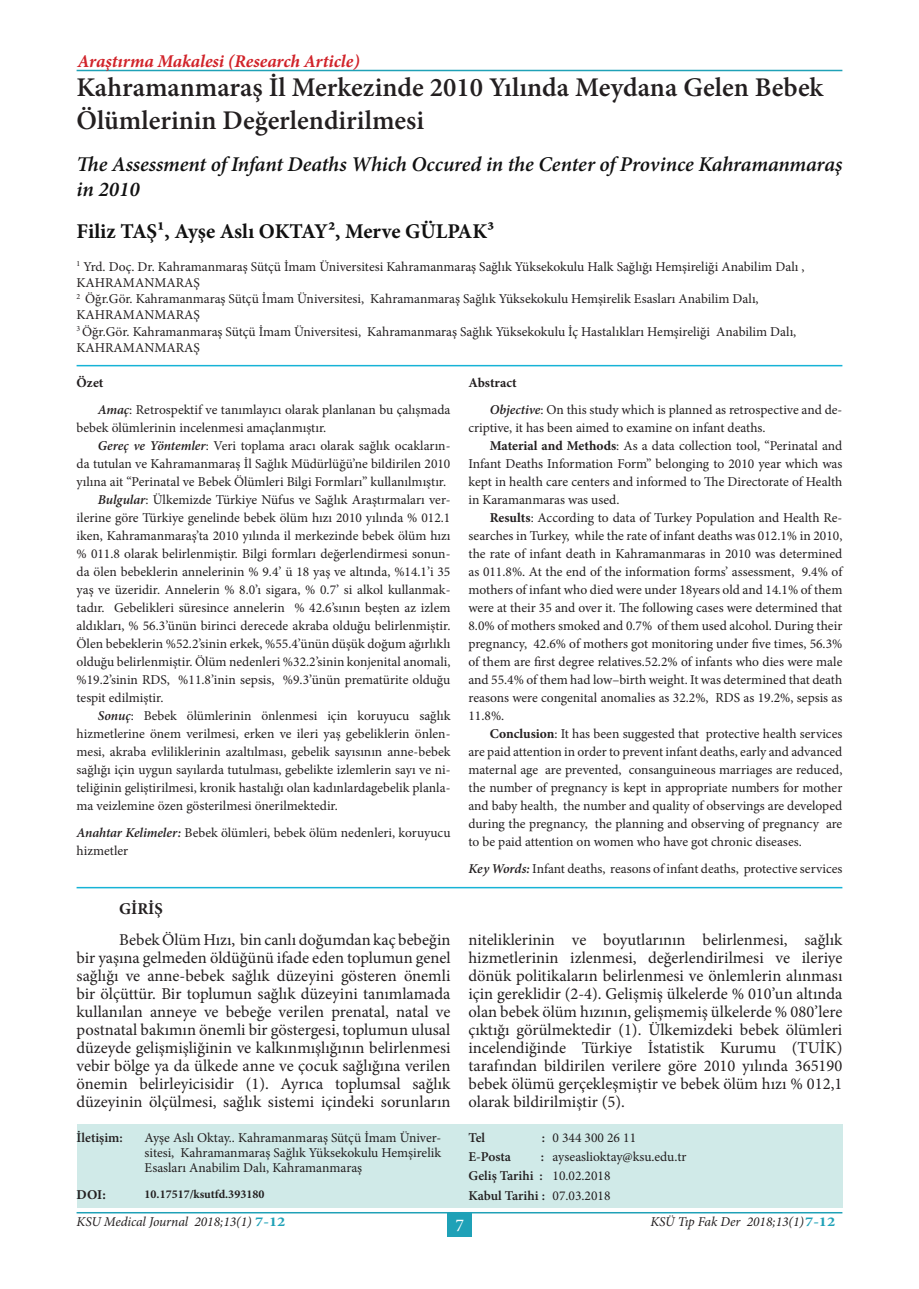
<style>
.page{position:relative;width:919px;height:1289px;background:#fff}
.page>*{position:absolute;margin:0;border:0;box-sizing:border-box;transform-origin:0 0}
.t1{font:600 27px/32.4px "Minion Pro";color:#231f20}
.t2{font:italic 600 21px/25.2px "Minion Pro";letter-spacing:-.005em;color:#111}
.t3{font:700 21px "Minion Pro";color:#111}
.t4{font:italic 700 18px "Minion Pro";letter-spacing:-.005em;color:#d1232a}
.t5{font:18px "Minion Pro";color:#fff}
.t6{font:16.5px/18px "Minion Pro";color:#231f20;text-align:justify}
.t7{font:700 16.5px "Minion Pro";color:#231f20}
.t8{font:13.5px/18px "Minion Pro";color:#231f20;text-align:justify}
.t9{font:italic 13.5px "Minion Pro";letter-spacing:-.005em;color:#231f20}
.t10{font:600 13.5px "Minion Pro";color:#231f20}
.t11{font:700 13.5px "Minion Pro";color:#231f20}
.t12{font:700 12px "Minion Pro";color:#231f20}
.s1{font-weight:600;font-style:italic}
.s2{font-weight:700}
.s3{font-weight:700;font-style:normal;color:#1fa1b7}
</style>
<div class="page">
<div style="left:447px;top:1213px;width:25px;height:23px;background:#1fa1b7"></div>
<hr style="left:77px;top:1211px;width:765px;height:2px;background:#1fa1b7">
<hr style="left:77px;top:70px;width:765px;height:1px;background:#1fa1b7">
<hr style="left:77px;top:365px;width:765px;height:1px;background:#16b3d6">
<hr style="left:77px;top:886px;width:765px;height:2px;background:#16b3d6">
<div style="left:77px;top:1124px;width:765px;height:84px;background:#d0eae8"></div>
<p class="t4" style="left:78px;top:48px;width:283px">Araştırma Makalesi (Research Article)</p>
<p class="t1" style="left:77px;top:71px;width:748px">Kahramanmaraş İl Merkezinde 2010 Yılında Meydana Gelen Bebek<br>Ölümlerinin Değerlendirilmesi</p>
<p class="t2" style="left:77px;top:151px;width:767px">The Assessment of Infant Deaths Which Occured in the Center of Province Kahramanmaraş in 2010</p>
<p class="t3" style="left:77px;top:217px;width:419px">Filiz TAŞ1, Ayşe Aslı OKTAY2, Merve GÜLPAK3</p>
<p class="t8" style="left:77px;top:258px;width:729px;line-height:16.2px"><sup>1</sup> Yrd. Doç. Dr. Kahramanmaraş Sütçü İmam Üniversitesi Kahramanmaraş Sağlık Yüksekokulu Halk Sağlığı Hemşireliği Anabilim Dalı ,<br>KAHRAMANMARAŞ</p>
<p class="t8" style="left:77px;top:291px;width:683px;line-height:16.2px"><sup>2</sup> Öğr.Gör. Kahramanmaraş Sütçü İmam Üniversitesi, Kahramanmaraş Sağlık Yüksekokulu Hemşirelik Esasları Anabilim Dalı,<br>KAHRAMANMARAŞ</p>
<p class="t8" style="left:77px;top:323px;width:721px;line-height:16.2px"><sup>3</sup> Öğr.Gör. Kahramanmaraş Sütçü İmam Üniversitesi, Kahramanmaraş Sağlık Yüksekokulu İç Hastalıkları Hemşireliği Anabilim Dalı,<br>KAHRAMANMARAŞ</p>
<p class="t11" style="left:77px;top:373px;width:28px">Özet</p>
<p class="t8" style="left:77px;top:400px;width:375px;text-indent:21px"><span class="s1">Amaç</span>: Retrospektif ve tanımlayıcı olarak planlanan bu çalışmada bebek ölümlerinin incelenmesi amaçlanmıştır.</p>
<p class="t8" style="left:77px;top:436px;width:375px;text-indent:21px"><span class="s1">Gereç ve Yöntemler</span>: Veri toplama aracı olarak sağlık ocakların&shy;da tutulan ve Kahramanmaraş İl Sağlık Müdürlüğü’ne bildirilen 2010 yılına ait “Perinatal ve Bebek Ölümleri Bilgi Formları” kullanılmıştır.</p>
<p class="t8" style="left:77px;top:490px;width:375px;text-indent:21px"><span class="s1">Bulgular</span>: Ülkemizde Türkiye Nüfus ve Sağlık Araştırmaları ver&shy;ilerine göre Türkiye genelinde bebek ölüm hızı 2010 yılında % 012.1 iken, Kahramanmaraş’ta 2010 yılında il merkezinde bebek ölüm hızı % 011.8 olarak belirlenmiştir. Bilgi formları değerlendirmesi sonun&shy;da ölen bebeklerin annelerinin % 9.4’ ü 18 yaş ve altında, %14.1’i 35 yaş ve üzeridir. Annelerin % 8.0’ı sigara, % 0.7’ si alkol kullanmak&shy;tadır. Gebelikleri süresince annelerin % 42.6’sının beşten az izlem aldıkları, % 56.3’ünün birinci derecede akraba olduğu belirlenmiştir.<br>Ölen bebeklerin %52.2’sinin erkek, %55.4’ünün düşük doğum ağırlıklı olduğu belirlenmiştir. Ölüm nedenleri %32.2’sinin konjenital anomali, %19.2’sinin RDS, %11.8’inin sepsis, %9.3’ünün prematürite olduğu tespit edilmiştir.</p>
<p class="t8" style="left:77px;top:706px;width:375px;text-indent:21px"><span class="s1">Sonuç</span>: Bebek ölümlerinin önlenmesi için koruyucu sağlık hizmetlerine önem verilmesi, erken ve ileri yaş gebeliklerin önlen&shy;mesi, akraba evliliklerinin azaltılması, gebelik sayısının anne-bebek sağlığı için uygun sayılarda tutulması, gebelikte izlemlerin sayı ve ni&shy;teliğinin geliştirilmesi, kronik hastalığı olan kadınlardagebelik planla&shy;ma veizlemine özen gösterilmesi önerilmektedir.</p>
<p class="t8" style="left:77px;top:823px;width:375px"><span class="s1">Anahtar Kelimeler:</span> Bebek ölümleri, bebek ölüm nedenleri, koruyucu hizmetler</p>
<p class="t11" style="left:468px;top:373px;width:50px">Abstract</p>
<p class="t8" style="left:468px;top:400px;width:375px;text-indent:21px"><span class="s1">Objective</span>: On this study which is planned as retrospective and de&shy;criptive, it has been aimed to examine on infant deaths.</p>
<p class="t8" style="left:468px;top:436px;width:375px;text-indent:21px"><span class="s2">Material and Methods</span>: As a data collection tool, “Perinatal and Infant Deaths Information Form” belonging to 2010 year which was kept in health care centers and informed to The Directorate of Health in Karamanmaras was used.</p>
<p class="t8" style="left:468px;top:508px;width:375px;text-indent:21px"><span class="s2">Results</span>: According to data of Turkey Population and Health Re&shy;searches in Turkey, while the rate of infant deaths was 012.1% in 2010, the rate of infant death in Kahramanmaras in 2010 was determined as 011.8%. At the end of the information forms’ assessment, 9.4% of mothers of infant who died were under 18years old and 14.1% of them were at their 35 and over it. The following cases were determined that 8.0% of mothers smoked and 0.7% of them used alcohol. During their pregnancy, 42.6% of mothers got monitoring under five times, 56.3% of them are first degree relatives.52.2% of infants who dies were male and 55.4% of them had low–birth weight. It was determined that death reasons were congenital anomalies as 32.2%, RDS as 19.2%, sepsis as 11.8%.</p>
<p class="t8" style="left:468px;top:724px;width:375px;text-indent:21px"><span class="s2">Conclusion</span>: It has been suggested that protective health services are paid attention in order to prevent infant deaths, early and advanced maternal age are prevented, consanguineous marriages are reduced, the number of pregnancy is kept in appropriate numbers for mother and baby health, the number and quality of observings are developed during the pregnancy, the planning and observing of pregnancy are to be paid attention on women who have got chronic diseases.</p>
<p class="t8" style="left:468px;top:859px;width:375px"><span class="s1">Key Words:</span> Infant deaths, reasons of infant deaths, protective services</p>
<p class="t7" style="left:119px;top:897px;width:45px">GİRİŞ</p>
<p class="t6" style="left:77px;top:930px;width:375px;text-indent:43px">Bebek Ölüm Hızı, bin canlı doğumdan kaç bebeğin bir yaşına gelmeden öldüğünü ifade eden toplumun genel sağlığı ve anne-bebek sağlık düzeyini gösteren önemli bir ölçüttür. Bir toplumun sağlık düzeyini tanımlamada kullanılan anneye ve bebeğe verilen prenatal, natal ve postnatal bakımın önemli bir göstergesi, toplumun ulusal düzeyde gelişmişliğinin ve kalkınmışlığının belirlenmesi vebir bölge ya da ülkede anne ve çocuk sağlığına verilen önemin belirleyicisidir (1). Ayrıca toplumsal sağlık düzeyinin ölçülmesi, sağlık sistemi içindeki sorunların</p>
<p class="t6" style="left:468px;top:930px;width:375px">niteliklerinin ve boyutlarının belirlenmesi, sağlık hizmetlerinin izlenmesi, değerlendirilmesi ve ileriye dönük politikaların belirlenmesi ve önlemlerin alınması için gereklidir (2-4). Gelişmiş ülkelerde % 010’un altında olan bebek ölüm hızının, gelişmemiş ülkelerde % 080’lere çıktığı görülmektedir (1). Ülkemizdeki bebek ölümleri incelendiğinde Türkiye İstatistik Kurumu (TUİK) tarafından bildirilen verilere göre 2010 yılında 365190 bebek ölümü gerçekleşmiştir ve bebek ölüm hızı % 012,1 olarak bildirilmiştir (5).</p>
<p class="t10" style="left:77px;top:1128px;width:48px">İletişim:</p>
<p class="t11" style="left:77px;top:1185px;width:31px">DOI:</p>
<p class="t8" style="left:145px;top:1130px;width:298px;line-height:15px">Ayşe Aslı Oktay.. Kahramanmaraş Sütçü İmam Üniver&shy;sitesi, Kahramanmaraş Sağlık Yüksekokulu Hemşirelik Esasları Anabilim Dalı, Kahramanmaraş</p>
<p class="t12" style="left:145px;top:1185px;width:121px">10.17517/ksutfd.393180</p>
<p class="t10" style="left:468px;top:1128px;width:18px">Tel</p>
<p class="t10" style="left:541px;top:1128px;width:5px">:</p>
<p class="t10" style="left:468px;top:1147px;width:44px">E-Posta</p>
<p class="t10" style="left:541px;top:1147px;width:5px">:</p>
<p class="t10" style="left:468px;top:1166px;width:76px">Geliş Tarihi :</p>
<p class="t10" style="left:468px;top:1185px;width:78px">Kabul Tarihi :</p>
<p class="t8" style="left:552px;top:1128px;width:85px">0 344 300 26 11</p>
<p class="t8" style="left:552px;top:1147px;width:136px">ayseaslioktay@ksu.edu.tr</p>
<p class="t8" style="left:552px;top:1167px;width:59px">10.02.2018</p>
<p class="t8" style="left:552px;top:1186px;width:59px">07.03.2018</p>
<p class="t9" style="left:77px;top:1212px;width:210px">KSU Medical Journal 2018;13(1) <span class="s3">7-12</span></p>
<p class="t9" style="left:650px;top:1212px;width:186px">KSÜ Tıp Fak Der 2018;13(1)<span class="s3">7-12</span></p>
<h3 class="t5" style="left:455px;top:1213px;width:10px">7</h3>
</div>
